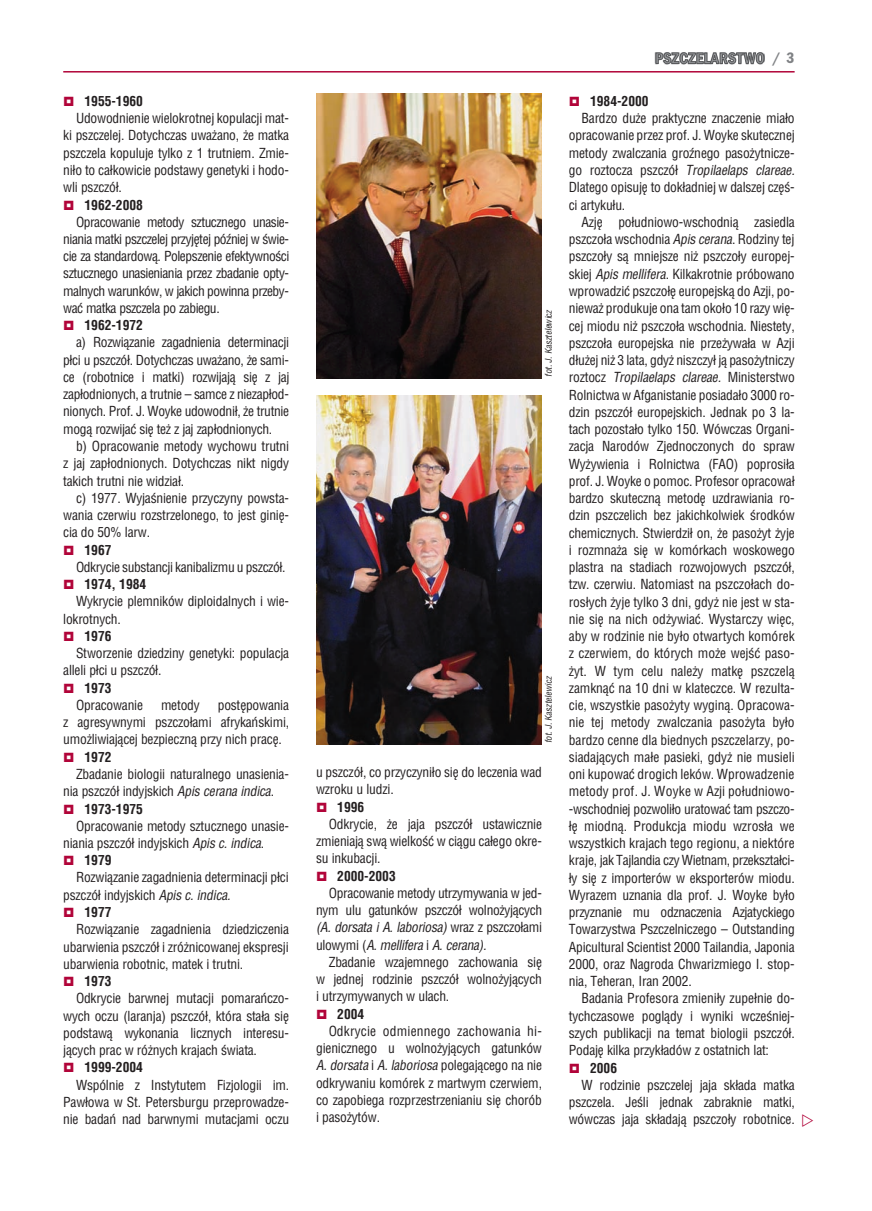
<style>
.page{position:relative;width:872px;height:1211px;background:#fff}
.page>*{position:absolute;margin:0;border:0;box-sizing:border-box;transform-origin:0 0}
.t1{font:13.5px/17.2px "Switzerland Condensed";letter-spacing:-.015em;color:#231f20;text-align:justify}
.t2{font:700 13.5px "Switzerland Condensed";color:#231f20}
.t3{font:italic 9px "Switzerland Condensed";color:#231f20}
.s1{font-style:italic}
</style>
<div class="page">
<hr style="left:63px;top:71px;width:732px;height:2px;background:#b10439">
<img style="left:655px;top:53px;width:110px;height:12px">
<img style="left:654px;top:52px;width:2px;height:12px">
<svg style="left:656px;top:52px;width:108px;height:12px"></svg>
<img style="left:316px;top:396px;width:226px;height:348px">
<img style="left:316px;top:93px;width:226px;height:285px">
<p class="t2" style="left:85px;top:95px;width:60px">1955-1960</p>
<p class="t1" style="left:63px;top:111px;width:227px;text-indent:13px">Udo wod nie nie wie lo kro t nej ko pu la cji ma t&shy;ki pszcze lej. Do ty ch czas uwa ¿a no, ¿e ma t ka pszcze la ko pu lu je ty l ko z 1 tru t niem. Zmie - ni³o to ca³ko wi cie pod sta wy ge ne ty ki i ho do&shy;w li pszczó³.</p>
<p class="t2" style="left:85px;top:199px;width:60px">1962-2008</p>
<p class="t1" style="left:63px;top:214px;width:228px;text-indent:13px">Opra co wa nie me to dy sztu cz ne go una sie - nia nia ma t ki pszcze lej przy jê tej pó Ÿ niej w œwie - cie za stan dar dow¹. Po le p sze nie efe k ty w no œci sztu cz ne go una sie nia nia przez zba da nie op ty - ma l nych wa run ków, w ja kich powinna prze by - waæ ma t ka pszcze la po zabiegu.</p>
<p class="t2" style="left:85px;top:320px;width:60px">1962-1972</p>
<p class="t1" style="left:63px;top:335px;width:228px;text-indent:13px">a) Roz wi¹za nie za gad nie nia dete r mi na cji p³ci u pszczó³. Do ty ch czas uwa ¿a no, ¿e sa mi - ce (ro bo t ni ce i ma t ki) roz wi jaj¹ siê z jaj zap³od nio nych, a tru t nie – sa m ce z nie zap³od&shy;nio nych. Prof. J. Wo y ke udo wod ni³, ¿e tru t nie mog¹ roz wi jaæ siê te¿ z jaj zap³od nio nych.</p>
<p class="t1" style="left:63px;top:439px;width:227px;text-indent:13px">b) Opra co wa nie me to dy wy cho wu tru t ni z jaj zap³od nio nych. Do ty ch czas nikt ni g dy ta kich tru t ni nie wi dzia³.</p>
<p class="t1" style="left:63px;top:490px;width:227px;text-indent:13px">c) 1977. Wy ja œ nie nie przy czy ny po wsta - wa nia cze r wiu roz strze lo ne go, to jest gi niê - cia do 50% larw.</p>
<p class="t2" style="left:85px;top:544px;width:28px">1967</p>
<p class="t1" style="left:76px;top:559px;width:211px">Od kry cie sub stan cji ka ni ba liz mu u pszczó³.</p>
<p class="t2" style="left:85px;top:578px;width:63px">1974, 1984</p>
<p class="t1" style="left:63px;top:594px;width:227px;text-indent:13px">Wy kry cie ple mni ków dip loi da l nych i wie - lo kro t nych.</p>
<p class="t2" style="left:85px;top:630px;width:28px">1976</p>
<p class="t1" style="left:63px;top:646px;width:227px;text-indent:13px">Stwo rze nie dzie dzi ny ge ne ty ki: po pu la cja al le li p³ci u pszczó³.</p>
<p class="t2" style="left:85px;top:682px;width:28px">1973</p>
<p class="t1" style="left:76px;top:697px;width:69px">Opra co wa nie</p>
<p class="t1" style="left:161px;top:697px;width:40px">me to dy</p>
<p class="t1" style="left:63px;top:697px;width:227px;text-indent:155px">po stê po wa nia z agre sy w ny mi pszczo³ami afry ka ñ ski mi, umo ¿ li wiaj¹cej bez pieczn¹ przy nich pra cê.</p>
<p class="t2" style="left:85px;top:751px;width:28px">1972</p>
<p class="t1" style="left:76px;top:766px;width:215px">Zba da nie bio lo gii na tu ral ne go una sie nia -</p>
<p class="t1" style="left:63px;top:784px;width:212px">nia pszczó³ in dy j skich <span class="s1">Apis ce ra na in di ca</span>.</p>
<p class="t2" style="left:85px;top:803px;width:60px">1973-1975</p>
<p class="t1" style="left:76px;top:818px;width:215px">Opra co wa nie me to dy sztu cz ne go una sie -</p>
<p class="t1" style="left:63px;top:835px;width:202px">nia nia pszczó³ in dy j skich <span class="s1">Apis c. indi ca</span>.</p>
<p class="t2" style="left:85px;top:855px;width:28px">1979</p>
<p class="t1" style="left:76px;top:870px;width:214px">Roz wi¹za nie za gad nie nia dete r mi na cji p³ci</p>
<p class="t1" style="left:63px;top:887px;width:169px">pszczó³ in dy j skich <span class="s1">Apis c. indi ca.</span></p>
<p class="t2" style="left:85px;top:906px;width:28px">1977</p>
<p class="t1" style="left:63px;top:922px;width:227px;text-indent:13px">Roz wi¹za nie za gad nie nia dzie dzi cze nia uba r wie nia pszczó³ i zró¿ ni co wa nej eks pre sji uba r wie nia ro bo t nic, ma tek i tru t ni.</p>
<p class="t2" style="left:85px;top:975px;width:28px">1973</p>
<p class="t1" style="left:63px;top:991px;width:227px;text-indent:13px">Od kry cie ba r w nej mu ta cji poma ra ñ czo - wych oczu (la ran ja) pszczó³, któ ra sta³a siê pod staw¹ wy ko na nia li cz nych in te re su - j¹cych prac w ró ¿ nych kra jach œwia ta.</p>
<p class="t2" style="left:85px;top:1062px;width:60px">1999-2004</p>
<p class="t1" style="left:63px;top:1077px;width:227px;text-indent:13px">Wspó l nie z In sty tu tem Fi zjo lo gii im.<br>Paw³owa w St. Pe ter sbu r gu prze pro wa dze - nie ba dañ nad ba r w ny mi mu ta cja mi oczu</p>
<p class="t3" style="left:545px;top:377px;width:69px;rotate:-90deg">we l etzsaK. J. tof zc i</p>
<p class="t3" style="left:545px;top:743px;width:69px;rotate:-90deg">we l etzsaK. J. tof zc i</p>
<p class="t1" style="left:316px;top:764px;width:227px">u p sz czó³, co przy czy ni³o siê do le cze nia wad wzro ku u lu dzi.</p>
<p class="t2" style="left:337px;top:801px;width:28px">1996</p>
<p class="t1" style="left:316px;top:816px;width:227px;text-indent:13px">Od kry cie, ¿e jaja pszczó³ usta wi cz nie zmie niaj¹ sw¹ wie l koœæ w ci¹gu ca³ego okre - su in ku ba cji.</p>
<p class="t2" style="left:337px;top:870px;width:60px">2000-2003</p>
<p class="t1" style="left:316px;top:885px;width:228px;text-indent:13px">Opra co wa nie me to dy utrzy my wa nia w jed - nym ulu ga tunków pszczó³ wol no ¿yj¹cych <span class="s1">(A. dorsata i A. la bo rio sa)</span> wraz z pszczo³ami ulo wy mi (<span class="s1">A. mel li fe ra</span> i <span class="s1">A. ce ra na).</span></p>
<p class="t1" style="left:316px;top:954px;width:227px;text-indent:13px">Zba da nie wza je mne go za cho wa nia siê w jed nej ro dzi nie pszczó³ wol no ¿yj¹cych i utrzy my wa nych w ulach.</p>
<p class="t2" style="left:337px;top:1008px;width:28px">2004</p>
<p class="t1" style="left:316px;top:1023px;width:227px;text-indent:13px">Odkry cie od mien ne go za cho wa nia hi - gie ni cz ne go u wol no ¿yj¹cych ga tun ków <span class="s1">A. dorsata</span> i <span class="s1">A. la bo rio sa</span> po le gaj¹cego na nie od kry wa niu ko mó rek z ma r twym cze r wiem, co za po bie ga roz prze strze nia niu siê cho rób i pa so ¿y tów.</p>
<p class="t2" style="left:590px;top:95px;width:60px">1984-2000</p>
<p class="t1" style="left:569px;top:111px;width:227px;text-indent:13px">Bar dzo du¿e pra kty cz ne zna cze nie mia³o opra co wa nie przez prof. J. Wo y ke sku te cz nej me to dy zwa l cza nia gro Ÿ ne go paso ¿yt ni cze - go roz to cza pszczó³ <span class="s1">Tro pi la e laps cla re ae.<br></span>Dla te go opi su jê to dok³ad niej w da l szej czê œ - ci ar ty ku³u.</p>
<p class="t1" style="left:569px;top:214px;width:228px;text-indent:13px">Azjê po³udnio wo- ws chod ni¹ za sie d la pszczo³a wschod nia <span class="s1">Apis ce ra na</span>. Ro dzi ny tej pszczo³y s¹ mnie j sze ni¿ pszczo³y euro pe j - skiej <span class="s1">Apis mel li fe ra</span>. Kil ka kro t nie pró bo wa no wprowa dziæ pszczo³ê eu ro pejsk¹ do Azji, po&shy;nie wa¿ produ ku je ona tam oko³o 10 razy wiê - cej mio du ni¿ pszczo³a wschod nia. Nie ste ty, pszczo³a eu ro pe j ska nie prze ¿y wa³a w Azji d³u¿ej ni¿ 3 lata, gdy¿ ni sz czy³ j¹ paso ¿y t ni czy roz tocz <span class="s1">Tro pi la e laps cla re ae.</span> Mi ni ste r stwo Ro l ni c twa w Af ga ni sta nie po sia da³o 3000 ro - dzin pszczó³ eu ro pe j skich. Jed nak po 3 la - tach po zo sta³o ty l ko 150. Wów czas Or ga ni - za cja Na ro dów Zjed no czo nych do spraw Wy ¿y wie nia i Ro l ni c twa (FAO) po pro si³a prof. J. Wo y ke o po moc. Pro fe sor opra co wa³ bar dzo sku teczn¹ me to dê uz dra wia nia ro - dzin pszcze lich bez jaki ch ko l wiek œro d ków che mi cz nych. Stwier dzi³ on, ¿e pa so ¿yt ¿yje i roz mna ¿a siê w ko mór kach wo sko we go pla stra na sta diach roz wo jo wych pszczó³, tzw. cze r wiu. Na to miast na pszczo³ach do - ros³ych ¿yje ty l ko 3 dni, gdy¿ nie jest w sta - nie siê na nich od ¿y wiaæ. Wy sta r czy wiêc, aby w rodzi nie nie by³o otwa r tych komó rek z cze r wiem, do któ rych mo¿e wejœæ pa so - ¿yt. W tym celu na le ¿y ma t kê pszczel¹ zamkn¹æ na 10 dni w kla te cz ce. W re zu l ta - cie, wszy stkie pa so ¿y ty wy gin¹. Opra co wa - nie tej me to dy zwa l cza nia pa so ¿y ta by³o bar dzo cen ne dla bied nych pszcze la rzy, po - sia daj¹cych ma³e pa sie ki, gdy¿ nie mu sie li oni ku po waæ dro gich le ków. Wpro wa dze nie meto dy prof. J. Wo y ke w Azji po³ud nio wo--wschod niej po zwo li³o ura to waæ tam pszczo-³ê miodn¹. Pro du k cja mio du wzros³a we wszy stkich kra jach tego re gio nu, a nie któ re kra je, jak Ta j lan dia czy Wie t nam, prze kszta³ ci - ³y siê z im po r te rów w eks po rte rów mio du.<br>Wy ra zem uz na nia dla prof. J. Wo y ke by³o przy zna nie mu od zna cze nia Azja ty c kie go Towarzystwa Pszcze l ni cze go – Ou t stan ding Api cu l tu ral Scien tist 2000 Ta i lan dia, Japonia 2000, oraz Na gro da Chwa ri z mie go I. sto p - nia, Tehe ran, Iran 2002.</p>
<p class="t1" style="left:569px;top:991px;width:227px;text-indent:13px">Ba da nia Pro fe so ra zmie ni³y zupe³nie do&shy;tych czasowe pogl¹dy i wy ni ki wcze œ nie j - szych pu b li ka cji na te mat bio lo gii pszczó³.<br>Po da jê ki l ka przyk³adów z osta t nich lat:</p>
<p class="t2" style="left:590px;top:1062px;width:28px">2006</p>
<p class="t1" style="left:569px;top:1077px;width:227px;text-indent:13px">W rodzi nie pszcze lej jaja sk³ada ma t ka pszcze la. Je œli jed nak za bra k nie ma t ki, wówczas jaja sk³adaj¹ pszczo³y ro bo t ni ce.</p>
</div>
